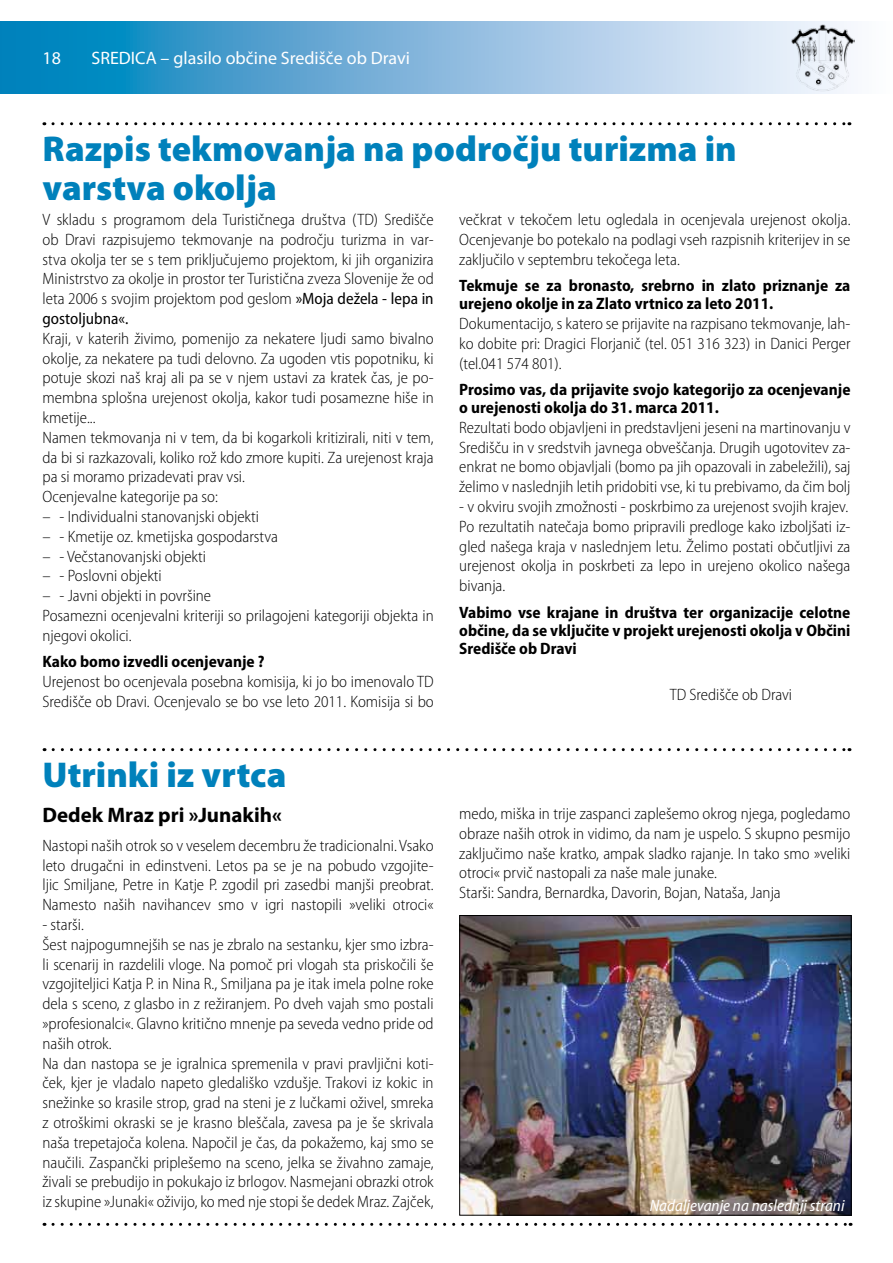
<style>
.page{position:relative;width:893px;height:1263px;background:#fff}
.page>*{position:absolute;margin:0;border:0;box-sizing:border-box;transform-origin:0 0}
.t1{font:900 36px/39px "Myriad Pro";color:#0081bb}
.t2{font:700 21px "Myriad Pro";color:#000}
.t3{font:18px "Myriad Pro";color:#fff}
.t4{font:300 semi-condensed 16.5px/19.8px "Myriad Pro";color:#000}
.t5{font:700 semi-condensed 16.5px/18px "Myriad Pro";color:#000}
.t6{font:italic semi-condensed 16.5px "Myriad Pro";color:#fff}
.s1{font-weight:400}
</style>
<div class="page">
<svg style="left:0;top:21px;width:855px;height:73px;background:#75b4da"></svg>
<img style="left:790px;top:24px;width:64px;height:67px">
<svg style="left:53px;top:1223px;width:798px;height:3px"></svg>
<svg style="left:53px;top:748px;width:797px;height:3px"></svg>
<svg style="left:53px;top:122px;width:797px;height:3px"></svg>
<img style="left:461px;top:917px;width:389px;height:296px">
<div style="left:459px;top:915px;width:393px;height:300px;border:1px solid #000"></div>
<p class="t3" style="left:43px;top:46px;width:20px">18</p>
<p class="t3" style="left:92px;top:46px;width:320px">SREDICA – glasilo občine Središče ob Dravi</p>
<h1 class="t1" style="left:43px;top:129px;width:696px">Razpis tekmovanja na področju turizma in varstva okolja</h1>
<p class="t4" style="left:43px;top:210px;width:393px;text-align:justify">V skladu s programom dela Turističnega društva (TD) Središče ob Dravi razpisujemo tekmovanje na področju turizma in var&shy;stva okolja ter se s tem priključujemo projektom, ki jih organizira Ministrstvo za okolje in prostor ter Turistična zveza Slovenije že od leta 2006 s svojim projektom pod geslom <span class="s1">»Moja dežela - lepa in gostoljubna«.</span></p>
<p class="t4" style="left:43px;top:329px;width:393px">Kraji, v katerih živimo, pomenijo za nekatere ljudi samo bivalno okolje, za nekatere pa tudi delovno. Za ugoden vtis popotniku, ki potuje skozi naš kraj ali pa se v njem ustavi za kratek čas, je po&shy;membna splošna urejenost okolja, kakor tudi posamezne hiše in kmetije...<br>Namen tekmovanja ni v tem, da bi kogarkoli kritizirali, niti v tem, da bi si razkazovali, koliko rož kdo zmore kupiti. Za urejenost kraja pa si moramo prizadevati prav vsi.<br>Ocenjevalne kategorije pa so:</p>
<p class="t4" style="left:43px;top:507px;width:218px">– - Individualni stanovanjski objekti</p>
<p class="t4" style="left:43px;top:527px;width:237px">– - Kmetije oz. kmetijska gospodarstva</p>
<p class="t4" style="left:43px;top:547px;width:165px">– - Večstanovanjski objekti</p>
<p class="t4" style="left:43px;top:566px;width:121px">– - Poslovni objekti</p>
<p class="t4" style="left:43px;top:586px;width:393px">– - Javni objekti in površine<br>Posamezni ocenjevalni kriteriji so prilagojeni kategoriji objekta in njegovi okolici.</p>
<p class="t5" style="left:43px;top:653px;width:224px">Kako bomo izvedli ocenjevanje ?</p>
<p class="t4" style="left:43px;top:672px;width:393px">Urejenost bo ocenjevala posebna komisija, ki jo bo imenovalo TD<br>Središče ob Dravi. Ocenjevalo se bo vse leto 2011. Komisija si bo</p>
<p class="t4" style="left:459px;top:210px;width:393px;text-align:justify">večkrat v tekočem letu ogledala in ocenjevala urejenost okolja.<br>Ocenjevanje bo potekalo na podlagi vseh razpisnih kriterijev in se zaključilo v septembru tekočega leta.</p>
<p class="t5" style="left:459px;top:277px;width:393px">Tekmuje se za bronasto, srebrno in zlato priznanje za urejeno okolje in za Zlato vrtnico za leto 2011.</p>
<p class="t4" style="left:459px;top:314px;width:393px;text-align:justify">Dokumentacijo, s katero se prijavite na razpisano tekmovanje, lah&shy;ko dobite pri: Dragici Florjanič (tel. 051 316 323) in Danici Perger (tel.041 574 801).</p>
<p class="t5" style="left:459px;top:381px;width:393px">Prosimo vas, da prijavite svojo kategorijo za ocenjevanje o urejenosti okolja do 31. marca 2011.</p>
<p class="t4" style="left:459px;top:418px;width:393px;text-align:justify">Rezultati bodo objavljeni in predstavljeni jeseni na martinovanju v Središču in v sredstvih javnega obveščanja. Drugih ugotovitev za&shy;enkrat ne bomo objavljali (bomo pa jih opazovali in zabeležili), saj želimo v naslednjih letih pridobiti vse, ki tu prebivamo, da čim bolj</p>
<p class="t4" style="left:459px;top:497px;width:393px">- v okviru svojih zmožnosti - poskrbimo za urejenost svojih krajev.<br>Po rezultatih natečaja bomo pripravili predloge kako izboljšati iz&shy;gled našega kraja v naslednjem letu. Želimo postati občutljivi za urejenost okolja in poskrbeti za lepo in urejeno okolico našega bivanja.</p>
<p class="t5" style="left:459px;top:603px;width:393px;text-align:justify">Vabimo vse krajane in društva ter organizacije celotne občine, da se vključite v projekt urejenosti okolja v Občini Središče ob Dravi</p>
<p class="t4" style="left:670px;top:685px;width:124px">TD Središče ob Dravi</p>
<h1 class="t1" style="left:43px;top:756px;width:245px">Utrinki iz vrtca</h1>
<p class="t2" style="left:42px;top:802px;width:241px">Dedek Mraz pri »Junakih«</p>
<p class="t4" style="left:42px;top:836px;width:393px;text-align:justify">Nastopi naših otrok so v veselem decembru že tradicionalni. Vsako leto drugačni in edinstveni. Letos pa se je na pobudo vzgojite&shy;ljic Smiljane, Petre in Katje P. zgodil pri zasedbi manjši preobrat.<br>Namesto naših navihancev smo v igri nastopili »veliki otroci«</p>
<p class="t4" style="left:42px;top:915px;width:393px">- starši.<br>Šest najpogumnejših se nas je zbralo na sestanku, kjer smo izbra&shy;li scenarij in razdelili vloge. Na pomoč pri vlogah sta priskočili še vzgojiteljici Katja P. in Nina R., Smiljana pa je itak imela polne roke dela s sceno, z glasbo in z režiranjem. Po dveh vajah smo postali »profesionalci«. Glavno kritično mnenje pa seveda vedno pride od naših otrok.<br>Na dan nastopa se je igralnica spremenila v pravi pravljični koti&shy;ček, kjer je vladalo napeto gledališko vzdušje. Trakovi iz kokic in snežinke so krasile strop, grad na steni je z lučkami oživel, smreka z otroškimi okraski se je krasno bleščala, zavesa pa je še skrivala naša trepetajoča kolena. Napočil je čas, da pokažemo, kaj smo se naučili. Zaspančki priplešemo na sceno, jelka se živahno zamaje, živali se prebudijo in pokukajo iz brlogov. Nasmejani obrazki otrok iz skupine »Junaki« oživijo, ko med nje stopi še dedek Mraz. Zajček,</p>
<p class="t4" style="left:459px;top:804px;width:393px">medo, miška in trije zaspanci zaplešemo okrog njega, pogledamo obraze naših otrok in vidimo, da nam je uspelo. S skupno pesmijo zaključimo naše kratko, ampak sladko rajanje. In tako smo »veliki otroci« prvič nastopali za naše male junake.<br>Starši: Sandra, Bernardka, Davorin, Bojan, Nataša, Janja</p>
<p class="t6" style="left:650px;top:1197px;width:196px">Nadaljevanje na naslednji strani</p>
</div>
